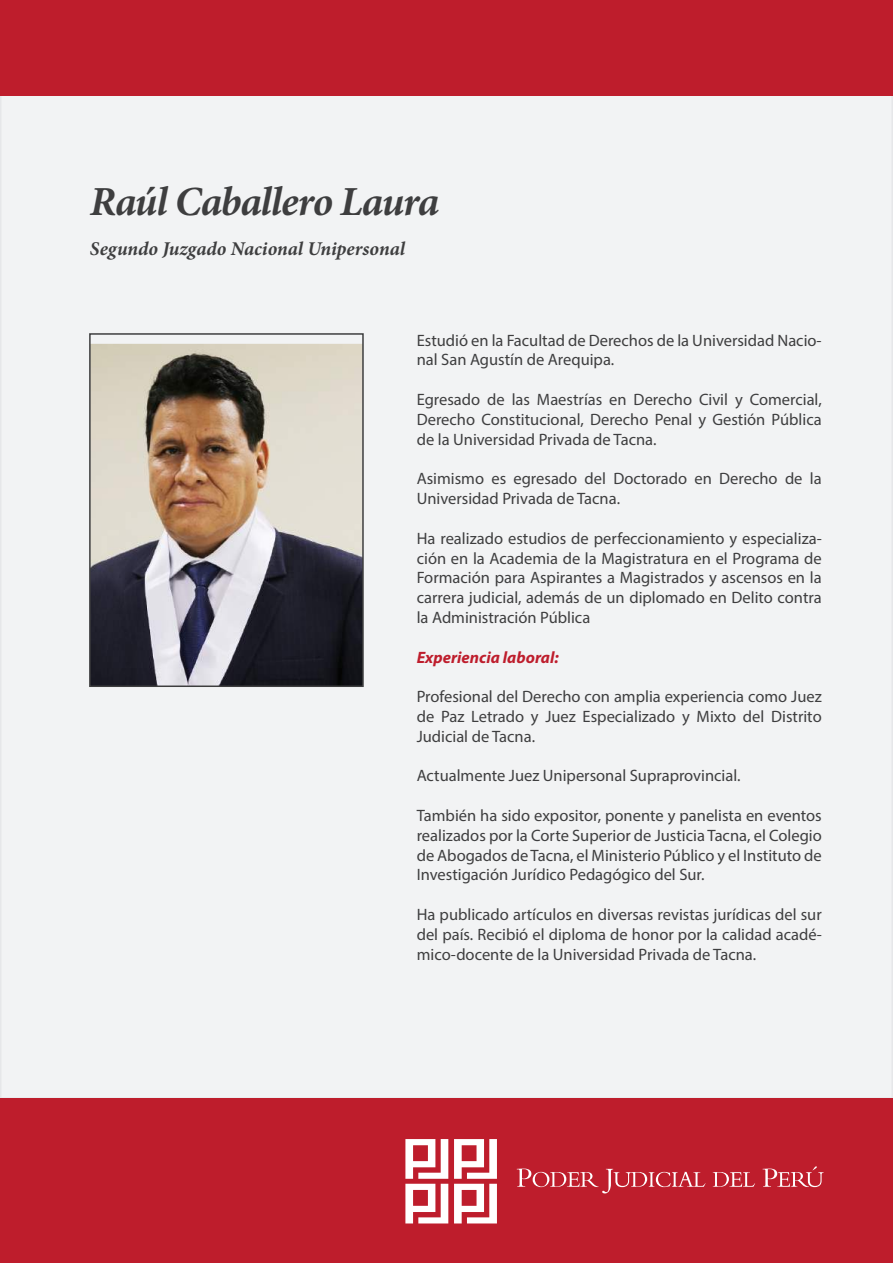
<style>
.page{position:relative;width:893px;height:1263px;background:#fff}
.page>*{position:absolute;margin:0;border:0;box-sizing:border-box;transform-origin:0 0}
.t1{font:italic 700 41.4px "Minion Pro";letter-spacing:-.025em;color:#3e3e3f}
.t2{font:italic 700 19.5px "Minion Pro";letter-spacing:-.005em;color:#3e3e3f}
.t3{font:16.5px/19.8px "Myriad Pro";color:#3e3e3f;text-align:justify}
.t4{font:italic 700 16.5px "Myriad Pro";color:#be1d2c}
</style>
<div class="page">
<div style="left:0;top:96px;width:893px;height:1003px;background:#f2f3f4"></div>
<div style="left:0;top:0;width:893px;height:96px;background:#be1d2c"></div>
<div style="left:0;top:1099px;width:893px;height:164px;background:#be1d2c"></div>
<svg style="left:454px;top:1139px;width:43px;height:84px"></svg>
<svg style="left:405px;top:1139px;width:43px;height:84px"></svg>
<svg style="left:517px;top:1168px;width:189px;height:25px"></svg>
<svg style="left:713px;top:1172px;width:42px;height:15px"></svg>
<svg style="left:763px;top:1166px;width:61px;height:21px"></svg>
<svg style="left:88px;top:332px;width:276px;height:356px;background:#9b928c"></svg>
<h1 class="t1" style="left:90px;top:172px;width:351px">Raúl Caballero Laura</h1>
<p class="t2" style="left:90px;top:235px;width:317px">Segundo Juzgado Nacional Unipersonal</p>
<p class="t3" style="left:417px;top:330px;width:406px">Estudió en la Facultad de Derechos de la Universidad Nacio&shy;nal San Agustín de Arequipa.</p>
<p class="t3" style="left:417px;top:389px;width:406px">Egresado de las Maestrías en Derecho Civil y Comercial, Derecho Constitucional, Derecho Penal y Gestión Pública de la Universidad Privada de Tacna.</p>
<p class="t3" style="left:417px;top:469px;width:406px">Asimismo es egresado del Doctorado en Derecho de la<br>Universidad Privada de Tacna.</p>
<p class="t3" style="left:417px;top:528px;width:406px">Ha realizado estudios de perfeccionamiento y especializa&shy;ción en la Academia de la Magistratura en el Programa de Formación para Aspirantes a Magistrados y ascensos en la carrera judicial, además de un diplomado en Delito contra la Administración Pública</p>
<p class="t4" style="left:417px;top:646px;width:144px">Experiencia laboral:</p>
<p class="t3" style="left:417px;top:686px;width:406px">Profesional del Derecho con amplia experiencia como Juez de Paz Letrado y Juez Especializado y Mixto del Distrito Judicial de Tacna.</p>
<p class="t3" style="left:417px;top:766px;width:325px">Actualmente Juez Unipersonal Supraprovincial.</p>
<p class="t3" style="left:417px;top:805px;width:406px">También ha sido expositor, ponente y panelista en eventos realizados por la Corte Superior de Justicia Tacna, el Colegio de Abogados de Tacna, el Ministerio Público y el Instituto de Investigación Jurídico Pedagógico del Sur.</p>
<p class="t3" style="left:417px;top:904px;width:407px">Ha publicado artículos en diversas revistas jurídicas del sur del país. Recibió el diploma de honor por la calidad acadé&shy;mico-docente de la Universidad Privada de Tacna.</p>
</div>
